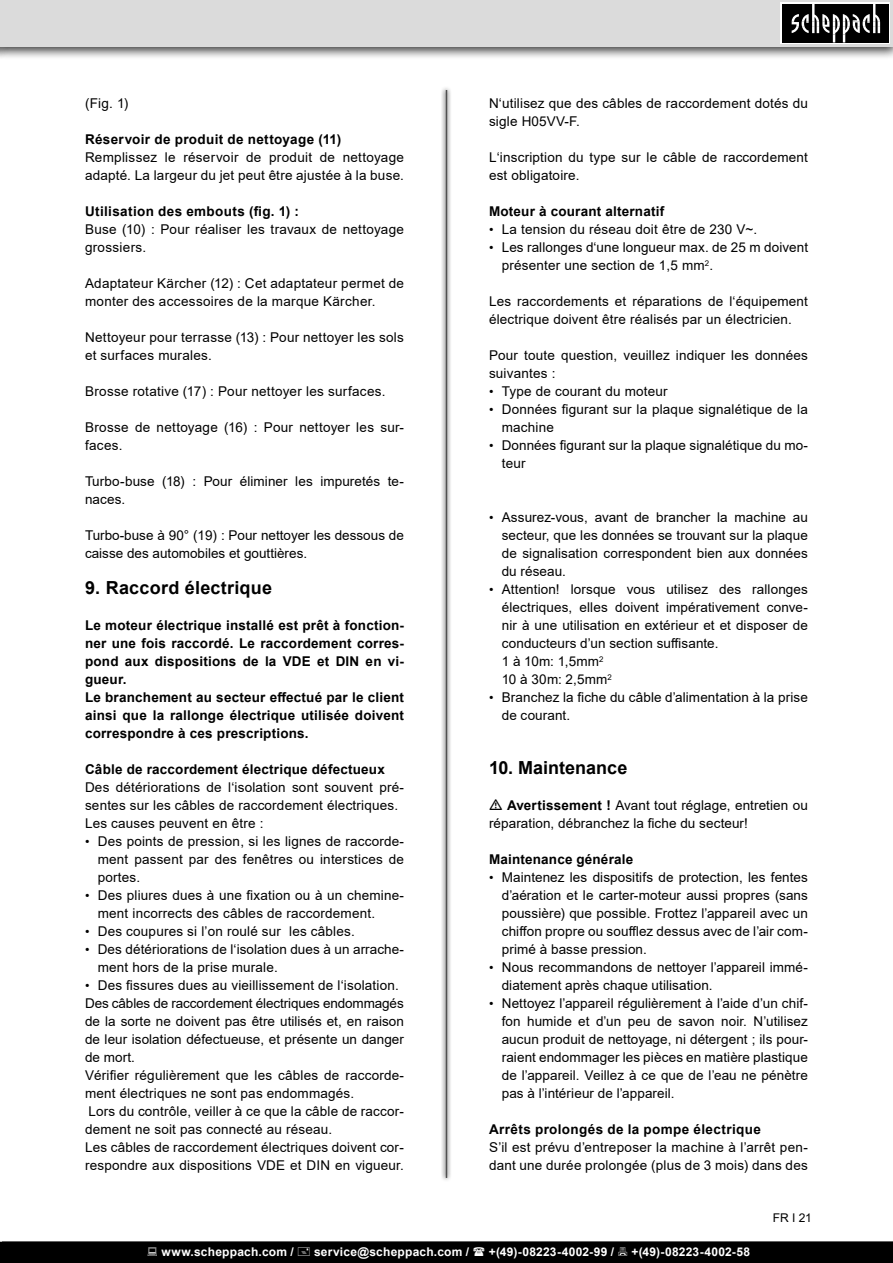
<style>
.page{position:relative;width:893px;height:1263px;background:#fff}
.page>*{position:absolute;margin:0;border:0;box-sizing:border-box;transform-origin:0 0}
.Grundtext_Einzug{font:700 18px "Arial";letter-spacing:.015em;color:#000}
.Grundtext_Einzug-2{font:13.5px/18px "Arial";letter-spacing:.015em;color:#000}
.Grundtext_Einzug-3{font:700 13.5px/18px "Arial";letter-spacing:.015em;color:#000;text-align:justify}
.t1{font:700 12px "Arial";letter-spacing:.02em;color:#fff}
.t2{font:12px "Arial";color:#000}
.s1{font-size:12.75px}
.s2{font-weight:700}
</style>
<div class="page">
<div style="left:0;top:0;width:893px;height:60px;background:#000;opacity:.75"></div>
<div style="left:0;top:0;width:893px;height:46px;background:#dbdbdb"></div>
<div style="left:780px;top:2px;width:110px;height:42px;background:linear-gradient(to right,#040404,#060606)"></div>
<div style="left:782px;top:4px;width:106px;height:38px;background:#000"></div>
<svg style="left:792px;top:4px;width:88px;height:38px"></svg>
<svg style="left:441px;top:88px;width:10px;height:1092px"></svg>
<hr style="left:446px;top:90px;width:1px;height:1088px;background:#505050">
<div style="left:2px;top:1242px;width:891px;height:21px;background:#000"></div>
<p class="Grundtext_Einzug-2" style="left:85px;top:94px;width:45px">(Fig. 1)</p>
<p class="Grundtext_Einzug-3" style="left:85px;top:130px;width:258px">Réservoir de produit de nettoyage (11)</p>
<p class="Grundtext_Einzug-2" style="left:85px;top:148px;width:320px">Remplissez le réservoir de produit de nettoyage adapté. La largeur du jet peut être ajustée à la buse.</p>
<p class="Grundtext_Einzug-3" style="left:85px;top:202px;width:216px">Utilisation des embouts (fig. 1) :</p>
<p class="Grundtext_Einzug-2" style="left:85px;top:220px;width:320px">Buse (10) : Pour réaliser les travaux de nettoyage grossiers.</p>
<p class="Grundtext_Einzug-2" style="left:85px;top:274px;width:320px">Adaptateur Kärcher (12) : Cet adaptateur permet de monter des accessoires de la marque Kärcher.</p>
<p class="Grundtext_Einzug-2" style="left:85px;top:328px;width:320px">Nettoyeur pour terrasse (13) : Pour nettoyer les sols et surfaces murales.</p>
<p class="Grundtext_Einzug-2" style="left:85px;top:382px;width:302px">Brosse rotative (17) : Pour nettoyer les surfaces.</p>
<p class="Grundtext_Einzug-2" style="left:85px;top:418px;width:320px">Brosse de nettoyage (16) : Pour nettoyer les sur&shy;faces.</p>
<p class="Grundtext_Einzug-2" style="left:85px;top:472px;width:320px">Turbo-buse (18) : Pour éliminer les impuretés te&shy;naces.</p>
<p class="Grundtext_Einzug-2" style="left:85px;top:526px;width:320px">Turbo-buse à 90° (19) : Pour nettoyer les dessous de caisse des automobiles et gouttières.</p>
<p class="Grundtext_Einzug" style="left:85px;top:575px;width:189px">9. Raccord électrique</p>
<p class="Grundtext_Einzug-3" style="left:85px;top:616px;width:320px">Le moteur électrique installé est prêt à fonction&shy;ner une fois raccordé. Le raccordement corres&shy;pond aux dispositions de la VDE et DIN en vi&shy;gueur.</p>
<p class="Grundtext_Einzug-3" style="left:85px;top:688px;width:320px">Le branchement au secteur effectué par le client ainsi que la rallonge électrique utilisée doivent correspondre à ces prescriptions.</p>
<p class="Grundtext_Einzug-3" style="left:85px;top:760px;width:301px">Câble de raccordement électrique défectueux</p>
<p class="Grundtext_Einzug-2" style="left:85px;top:778px;width:320px">Des détériorations de l‘isolation sont souvent pré&shy;sentes sur les câbles de raccordement électriques.</p>
<p class="Grundtext_Einzug-2" style="left:85px;top:814px;width:180px">Les causes peuvent en être :</p>
<p class="Grundtext_Einzug-2" style="left:98px;top:832px;width:308px;text-align:justify;text-indent:-13px"><span class="s1">•</span> Des points de pression, si les lignes de raccorde&shy;ment passent par des fenêtres ou interstices de portes.</p>
<p class="Grundtext_Einzug-2" style="left:98px;top:886px;width:308px;text-indent:-13px"><span class="s1">•</span> Des pliures dues à une fixation ou à un chemine&shy;ment incorrects des câbles de raccordement.</p>
<p class="Grundtext_Einzug-2" style="left:85px;top:922px;width:271px"><span class="s1">•</span> Des coupures si l’on roulé sur les câbles.</p>
<p class="Grundtext_Einzug-2" style="left:98px;top:940px;width:308px;text-indent:-13px"><span class="s1">•</span> Des détériorations de l‘isolation dues à un arrache&shy;ment hors de la prise murale.</p>
<p class="Grundtext_Einzug-2" style="left:85px;top:976px;width:315px"><span class="s1">•</span> Des fissures dues au vieillissement de l‘isolation.</p>
<p class="Grundtext_Einzug-2" style="left:85px;top:994px;width:320px;text-align:justify">Des câbles de raccordement électriques endommagés de la sorte ne doivent pas être utilisés et, en raison de leur isolation défectueuse, et présente un danger de mort.</p>
<p class="Grundtext_Einzug-2" style="left:85px;top:1066px;width:320px">Vérifier régulièrement que les câbles de raccorde&shy;ment électriques ne sont pas endommagés.</p>
<p class="Grundtext_Einzug-2" style="left:85px;top:1102px;width:320px">Lors du contrôle, veiller à ce que la câble de raccor&shy;dement ne soit pas connecté au réseau.</p>
<p class="Grundtext_Einzug-2" style="left:85px;top:1138px;width:320px">Les câbles de raccordement électriques doivent cor&shy;respondre aux dispositions VDE et DIN en vigueur.</p>
<p class="Grundtext_Einzug-2" style="left:489px;top:94px;width:320px">N‘utilisez que des câbles de raccordement dotés du sigle H05VV-F.</p>
<p class="Grundtext_Einzug-2" style="left:489px;top:148px;width:320px">L‘inscription du type sur le câble de raccordement est obligatoire.</p>
<p class="Grundtext_Einzug-3" style="left:489px;top:202px;width:177px">Moteur à courant alternatif</p>
<p class="Grundtext_Einzug-2" style="left:489px;top:220px;width:270px"><span class="s1">•</span> La tension du réseau doit être de 230 V~.</p>
<p class="Grundtext_Einzug-2" style="left:502px;top:238px;width:308px;text-indent:-13px"><span class="s1">•</span> Les rallonges d‘une longueur max. de 25 m doivent présenter une section de 1,5 mm<sup>2</sup>.</p>
<p class="Grundtext_Einzug-2" style="left:489px;top:292px;width:320px">Les raccordements et réparations de l‘équipement électrique doivent être réalisés par un électricien.</p>
<p class="Grundtext_Einzug-2" style="left:489px;top:346px;width:320px">Pour toute question, veuillez indiquer les données suivantes :</p>
<p class="Grundtext_Einzug-2" style="left:489px;top:382px;width:180px"><span class="s1">•</span> Type de courant du moteur</p>
<p class="Grundtext_Einzug-2" style="left:502px;top:400px;width:308px;text-indent:-13px"><span class="s1">•</span> Données figurant sur la plaque signalétique de la machine</p>
<p class="Grundtext_Einzug-2" style="left:502px;top:436px;width:308px;text-indent:-13px"><span class="s1">•</span> Données figurant sur la plaque signalétique du mo&shy;teur</p>
<p class="Grundtext_Einzug-2" style="left:502px;top:508px;width:308px;text-align:justify;text-indent:-13px"><span class="s1">•</span> Assurez-vous, avant de brancher la machine au secteur, que les données se trouvant sur la plaque de signalisation correspondent bien aux données du réseau.</p>
<p class="Grundtext_Einzug-2" style="left:502px;top:580px;width:308px;text-align:justify;text-indent:-13px"><span class="s1">•</span> Attention! lorsque vous utilisez des rallonges électriques, elles doivent impérativement conve&shy;nir à une utilisation en extérieur et et disposer de conducteurs d’un section suffisante.</p>
<p class="Grundtext_Einzug-2" style="left:502px;top:652px;width:103px">1 à 10m: 1,5mm<sup>2</sup></p>
<p class="Grundtext_Einzug-2" style="left:502px;top:670px;width:112px">10 à 30m: 2,5mm<sup>2</sup></p>
<p class="Grundtext_Einzug-2" style="left:502px;top:688px;width:308px;text-indent:-13px"><span class="s1">•</span> Branchez la fiche du câble d’alimentation à la prise de courant.</p>
<p class="Grundtext_Einzug" style="left:489px;top:755px;width:140px">10. Maintenance</p>
<p class="Grundtext_Einzug-2" style="left:489px;top:796px;width:320px;text-indent:18px"><span class="s2">Avertissement !</span> Avant tout réglage, entretien ou réparation, débranchez la fiche du secteur!</p>
<p class="Grundtext_Einzug-3" style="left:489px;top:850px;width:146px">Maintenance générale</p>
<p class="Grundtext_Einzug-2" style="left:502px;top:868px;width:308px;text-align:justify;text-indent:-13px"><span class="s1">•</span> Maintenez les dispositifs de protection, les fentes d’aération et le carter-moteur aussi propres (sans poussière) que possible. Frottez l’appareil avec un chiffon propre ou soufflez dessus avec de l’air com&shy;primé à basse pression.</p>
<p class="Grundtext_Einzug-2" style="left:502px;top:958px;width:308px;text-indent:-13px"><span class="s1">•</span> Nous recommandons de nettoyer l’appareil immé&shy;diatement après chaque utilisation.</p>
<p class="Grundtext_Einzug-2" style="left:502px;top:994px;width:308px;text-align:justify;text-indent:-13px"><span class="s1">•</span> Nettoyez l’appareil régulièrement à l’aide d’un chif&shy;fon humide et d’un peu de savon noir. N’utilisez aucun produit de nettoyage, ni détergent ; ils pour&shy;raient endommager les pièces en matière plastique de l’appareil. Veillez à ce que de l’eau ne pénètre pas à l’intérieur de l’appareil.</p>
<p class="Grundtext_Einzug-3" style="left:489px;top:1120px;width:273px">Arrêts prolongés de la pompe électrique</p>
<p class="Grundtext_Einzug-2" style="left:489px;top:1138px;width:320px">S’il est prévu d’entreposer la machine à l’arrêt pen&shy;dant une durée prolongée (plus de 3 mois) dans des</p>
<p class="t2" style="left:773px;top:1209px;width:41px">FR І 21</p>
<p class="t1" style="left:169px;top:1243px;width:127px">www.scheppach.com</p>
<p class="t1" style="left:311px;top:1243px;width:150px">service@scheppach.com</p>
<p class="t1" style="left:314px;top:1243px;width:282px">service@scheppach.com / +(49)-08223-4002-99</p>
<p class="t1" style="left:489px;top:1243px;width:242px">+(49)-08223-4002-99 / +(49)-08223-4002-58</p>
<p class="t1" style="left:161px;top:1243px;width:134px">www.schep ach.com /</p>
<p class="t1" style="left:631px;top:1243px;width:120px">+(49)-08223-4002-58</p>
</div>
